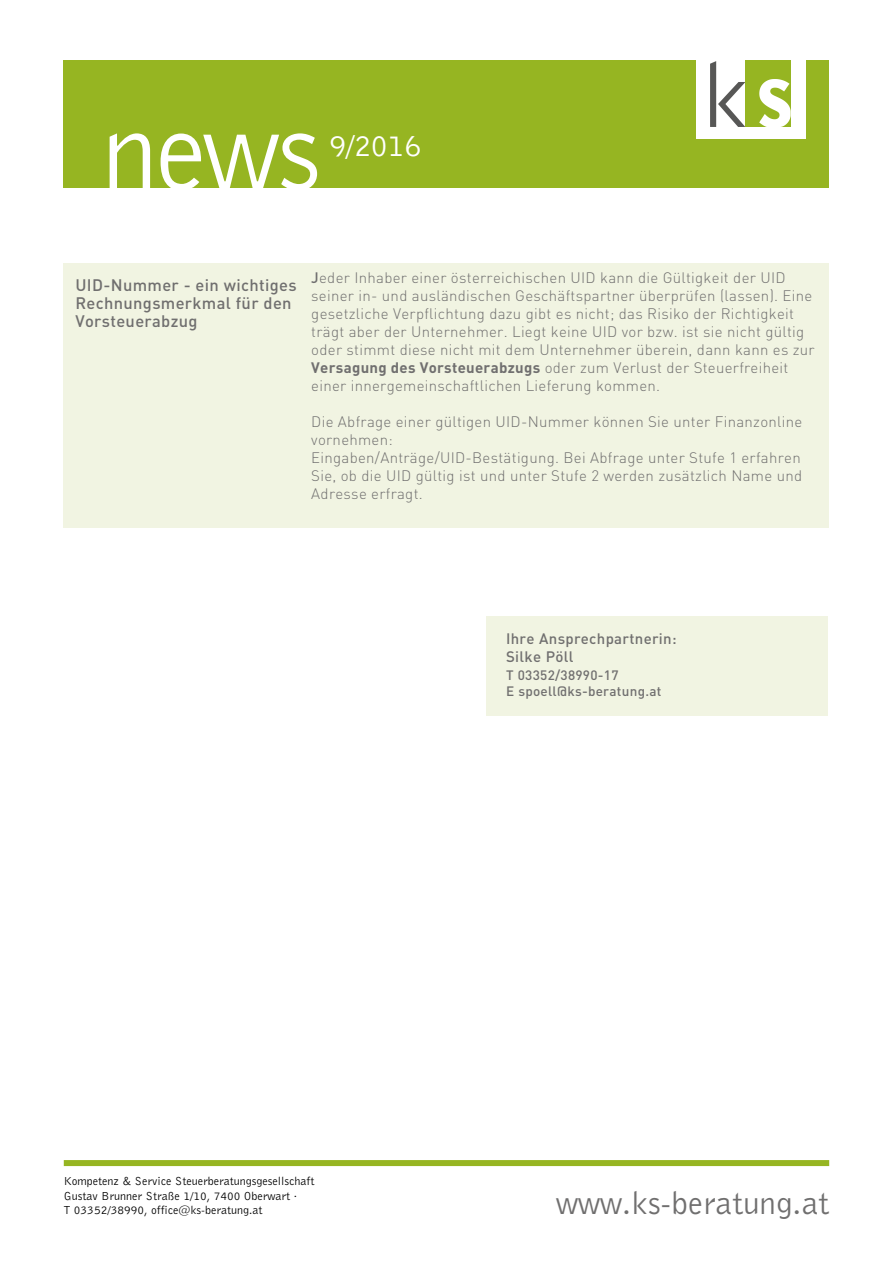
<style>
.page{position:relative;width:893px;height:1263px;background:#fff}
.page>*{position:absolute;margin:0;border:0;box-sizing:border-box;transform-origin:0 0}
.t1{font:114px "Bell Gothic BT";color:#fff}
.t2{font:33px "Bell Gothic BT";color:#706f6f}
.t3{font:31.5px "Bell Gothic BT";color:#fff}
.t4{font:500 16.5px/18px "DIN";letter-spacing:.02em;color:#706f6f}
.t5{font:300 15px/18px "DIN";letter-spacing:.02em;color:#706f6f}
.t6{font:500 15px/18px "DIN";letter-spacing:.02em;color:#706f6f}
.t7{font:500 13.5px/16.2px "DIN";letter-spacing:.02em;color:#706f6f}
.t8{font:12px/14.4px "Bell Gothic BT";color:#000}
.s1{font-weight:500}
.s2{font-weight:700}
</style>
<div class="page">
<div style="left:63px;top:264px;width:765px;height:264px;background:#f1f4e2"></div>
<div style="left:64px;top:60px;width:765px;height:127px;background:#96b522"></div>
<div style="left:64px;top:1160px;width:765px;height:6px;background:#96b522"></div>
<div style="left:697px;top:53px;width:109px;height:86px;background:#fff"></div>
<svg style="left:710px;top:61px;width:35px;height:66px"></svg>
<div style="left:746px;top:61px;width:45px;height:66px;background:#96b522"></div>
<svg style="left:759px;top:79px;width:32px;height:48px"></svg>
<div style="left:486px;top:617px;width:341px;height:99px;background:#f1f4e2"></div>
<h1 class="t1" style="left:101px;top:81px;width:221px">news</h1>
<h3 class="t3" style="left:329px;top:126px;width:94px">9/2016</h3>
<p class="t4" style="left:75px;top:275px;width:223px">UID-Nummer - ein wichtiges<br>Rechnungsmerkmal für den<br>Vorsteuerabzug</p>
<p class="t5" style="left:311px;top:269px;width:505px"><span class="s1">J</span>eder Inhaber einer österreichischen UID kann die Gültigkeit der UID seiner in- und ausländischen Geschäftspartner überprüfen (lassen). Eine gesetzliche Verpflichtung dazu gibt es nicht; das Risiko der Richtigkeit trägt aber der Unternehmer. Liegt keine UID vor bzw. ist sie nicht gültig oder stimmt diese nicht mit dem Unternehmer überein, dann kann es zur <span class="s2">Versagung des Vorsteuerabzugs</span> oder zum Verlust der Steuerfreiheit einer innergemeinschaftlichen Lieferung kommen.</p>
<p class="t5" style="left:311px;top:413px;width:493px">Die Abfrage einer gültigen UID-Nummer können Sie unter Finanzonline vornehmen:<br>Eingaben/Anträge/UID-Bestätigung. Bei Abfrage unter Stufe 1 erfahren Sie, ob die UID gültig ist und unter Stufe 2 werden zusätzlich Name und Adresse erfragt.</p>
<p class="t6" style="left:506px;top:629px;width:172px">Ihre Ansprechpartnerin:<br>Silke Pöll</p>
<p class="t7" style="left:506px;top:667px;width:157px">T 03352/38990-17<br>E spoell@ks-beratung.at</p>
<p class="t8" style="left:64px;top:1174px;width:252px">Kompetenz &amp; Service Steuerberatungsgesellschaft<br>Gustav Brunner Straße 1/10, 7400 Oberwart ·<br>T 03352/38990, office@ks-beratung.at</p>
<h2 class="t2" style="left:556px;top:1183px;width:275px">www.ks-beratung.at</h2>
</div>
